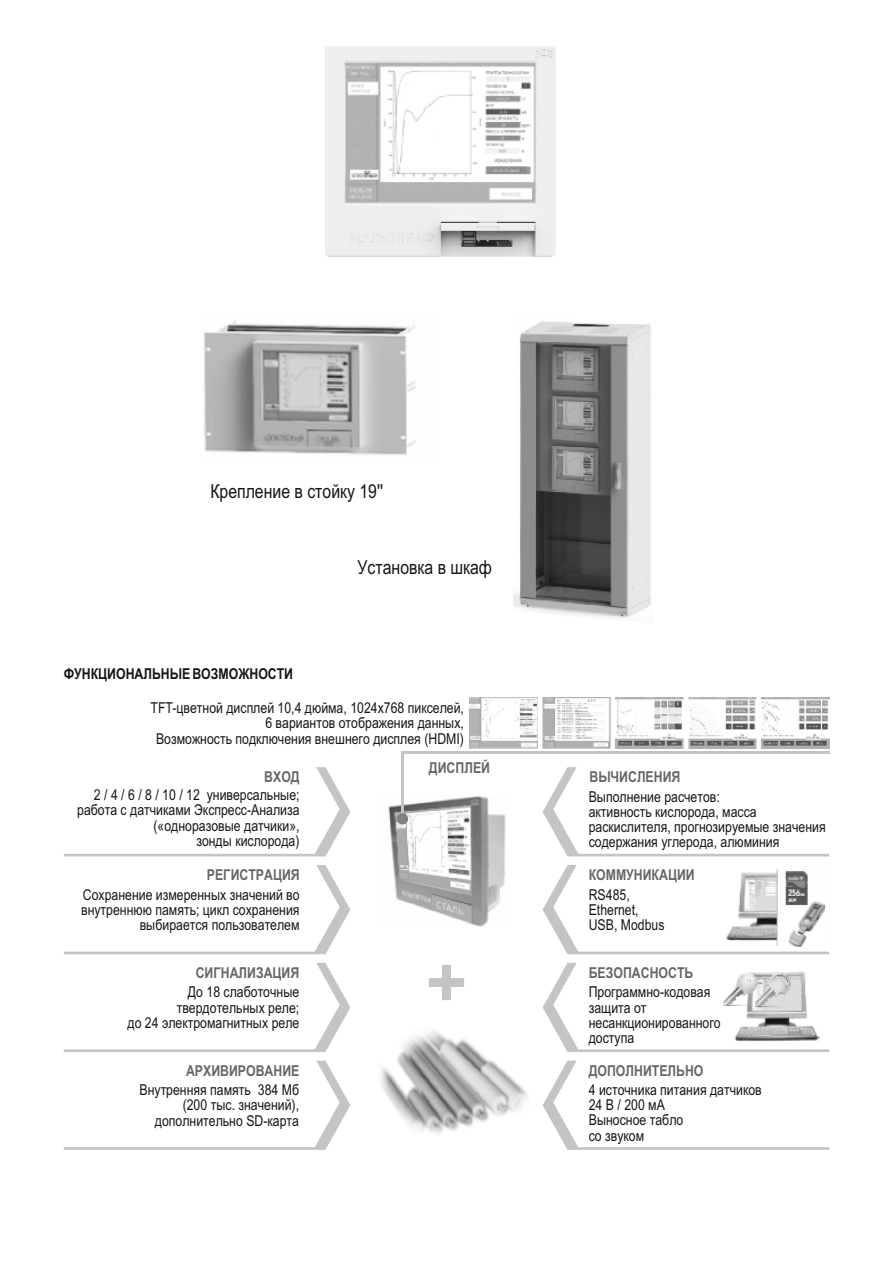
<style>
.page{position:relative;width:893px;height:1263px;background:#fff}
.page>*{position:absolute;margin:0;border:0;box-sizing:border-box;transform-origin:0 0}
.t1{font:19.35px "Arial Narrow";color:#151616}
.t2{font:15px/15.1px "Arial Narrow";color:#151616;text-align:right}
.t3{font:700 15px "Arial Narrow";color:#676767}
.t4{font:700 15px "Arial Narrow";color:#151616}
</style>
<div class="page">
<img style="left:388px;top:796px;width:118px;height:131px">
<svg style="left:543px;top:767px;width:286px;height:89px"></svg>
<svg style="left:543px;top:865px;width:286px;height:89px"></svg>
<img style="left:726px;top:865px;width:103px;height:83px">
<svg style="left:543px;top:963px;width:286px;height:89px"></svg>
<svg style="left:543px;top:1060px;width:286px;height:90px"></svg>
<svg style="left:64px;top:767px;width:286px;height:89px"></svg>
<svg style="left:64px;top:865px;width:286px;height:89px"></svg>
<svg style="left:64px;top:963px;width:286px;height:89px"></svg>
<svg style="left:64px;top:1060px;width:286px;height:90px"></svg>
<hr style="left:401px;top:751px;width:428px;height:3px;background:#c4c4c5">
<img style="left:326px;top:47px;width:229px;height:209px">
<img style="left:469px;top:698px;width:360px;height:51px">
<img style="left:203px;top:320px;width:213px;height:135px">
<img style="left:513px;top:321px;width:138px;height:297px">
<hr style="left:401px;top:751px;width:3px;height:68px;background:#c4c4c5">
<div style="left:397px;top:813px;width:11px;height:11px;background:#818281;border-radius:50%"></div>
<img style="left:381px;top:1031px;width:147px;height:103px">
<svg style="left:429px;top:965px;width:35px;height:35px"></svg>
<img style="left:721px;top:969px;width:100px;height:74px">
<p class="t1" style="left:210px;top:484px;width:174px">Крепление в стойку 19''</p>
<p class="t4" style="left:64px;top:668px;width:231px">ФУНКЦИОНАЛЬНЫЕ ВОЗМОЖНОСТИ</p>
<p class="t1" style="left:358px;top:560px;width:136px">Установка в шкаф</p>
<p class="t2" style="left:151px;top:702px;width:315px">TFT-цветной дисплей 10,4 дюйма, 1024х768 пикселей,<br>6 вариантов отображения данных,<br>Возможность подключения внешнего дисплея (HDMI)</p>
<p class="t3" style="left:264px;top:771px;width:37px">ВХОД</p>
<p class="t2" style="left:77px;top:789px;width:224px">2 / 4 / 6 / 8 / 10 / 12 универсальные; работа с датчиками Экспресс-Анализа («одноразовые датчики»,<br>зонды кислорода)</p>
<p class="t3" style="left:207px;top:869px;width:94px">РЕГИСТРАЦИЯ</p>
<p class="t2" style="left:81px;top:888px;width:220px">Сохранение измеренных значений во внутреннюю память; цикл сохранения выбирается пользователем</p>
<p class="t3" style="left:196px;top:967px;width:105px">СИГНАЛИЗАЦИЯ</p>
<p class="t2" style="left:128px;top:986px;width:173px">До 18 слаботочные твердотельных реле;<br>до 24 электромагнитных реле</p>
<p class="t3" style="left:186px;top:1065px;width:115px">АРХИВИРОВАНИЕ</p>
<p class="t2" style="left:140px;top:1084px;width:161px">Внутренняя память 384 Мб (200 тыс. значений), дополнительно SD-карта</p>
<p class="t3" style="left:429px;top:762px;width:63px">ДИСПЛЕЙ</p>
<p class="t3" style="left:589px;top:771px;width:92px">ВЫЧИСЛЕНИЯ</p>
<p class="t2" style="left:589px;top:790px;width:238px;text-align:left">Выполнение расчетов:<br>активность кислорода, масса раскислителя, прогнозируемые значения содержания углерода, алюминия</p>
<p class="t3" style="left:589px;top:869px;width:108px">КОММУНИКАЦИИ</p>
<p class="t2" style="left:589px;top:888px;width:77px;text-align:left">RS485,<br>Ethernet,<br>USB, Modbus</p>
<p class="t3" style="left:589px;top:967px;width:106px">БЕЗОПАСНОСТЬ</p>
<p class="t2" style="left:589px;top:986px;width:134px;text-align:left">Программно-кодовая защита от несанкционированного доступа</p>
<p class="t3" style="left:589px;top:1065px;width:116px">ДОПОЛНИТЕЛЬНО</p>
<p class="t2" style="left:589px;top:1084px;width:174px;text-align:left">4 источника питания датчиков<br>24 В / 200 мА<br>Выносное табло<br>со звуком</p>
</div>
